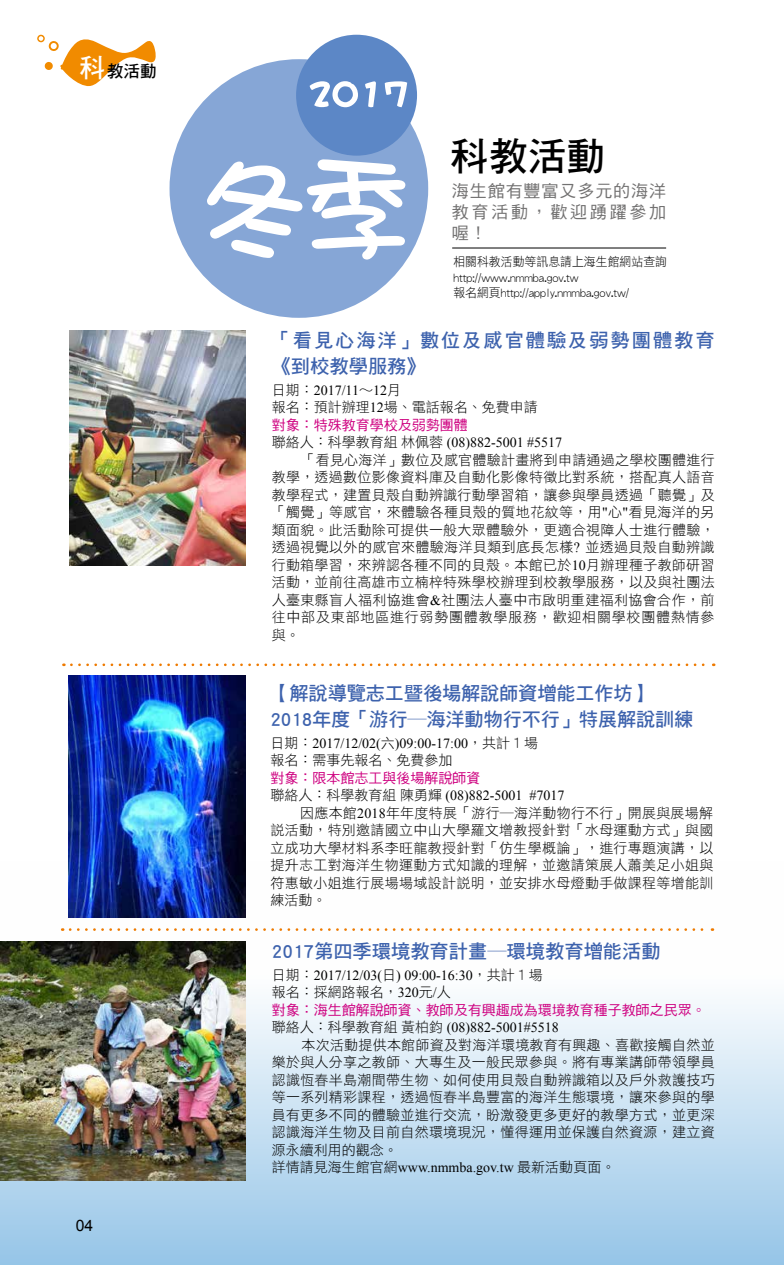
<style>
.page{position:relative;width:784px;height:1265px;background:#fff}
.page>*{position:absolute;margin:0;border:0;box-sizing:border-box;transform-origin:0 0}
.t1{font:112px "DF Girl W7 HKP BF";color:#fff}
.t2{font:38.85px "DF Hei Std W7";color:#000}
.t3{font:36.93px "DF Wa Wa W7 WINP BF";color:#fff}
.t4{font:19.25px/26.2px "DF Hei Std W7";color:#3d62ad}
.t5{font:19.25px/26.2px "DF Hei Std W7";letter-spacing:.1em;color:#3d62ad}
.t6{font:16.97px/21px "DF Hei Std W5";letter-spacing:.05em;color:#727171;text-align:justify}
.t7{font:16.62px "DF Hei Std W7";color:#000}
.t8{font:15.75px "Arial";color:#000}
.t9{font:14px/17.5px "DF Hei Std W3";letter-spacing:.02em;color:#000;text-align:justify}
.t10{font:14px "Times New Roman";color:#000}
.t11{font:14px "DF Hei Std W5";color:#ce0080}
.t12{font:14px "DF Hei Std W3";color:#000}
.t13{font:12.42px/15.6px "DF Hei Std W3";color:#000;scale:.95 1}
.s1{font-size:26.25px;color:#fff}
.s2{font-family:"DF Hei Std W3"}
.s3{font-family:"Times New Roman"}
</style>
<div class="page">
<div style="left:0;top:861px;width:784px;height:404px;background:linear-gradient(to bottom,#fff,#9ecaea)"></div>
<hr style="left:783px;top:0;width:1px;height:619px;background:#d4ecea">
<div style="left:169px;top:59px;width:259px;height:259px;background:#86a6d6;border-radius:50%"></div>
<hr style="left:452px;top:248px;width:214px;height:1px;background:#000">
<div style="left:296px;top:35px;width:121px;height:121px;background:#5c87c6;border-radius:50%"></div>
<svg style="left:309px;top:81px;width:67px;height:27px"></svg>
<svg style="left:384px;top:81px;width:24px;height:27px"></svg>
<svg style="left:71px;top:663px;width:643px;height:3px"></svg>
<svg style="left:70px;top:928px;width:643px;height:3px"></svg>
<img style="left:69px;top:330px;width:177px;height:235px">
<img style="left:69px;top:676px;width:177px;height:241px">
<img style="left:0;top:942px;width:246px;height:239px">
<svg style="left:37px;top:34px;width:119px;height:53px"></svg>
<p class="t7" style="left:79px;top:62px;width:79px"><span class="s1">科</span>教活動</p>
<p class="t8" style="left:76px;top:1215px;width:19px">04</p>
<h3 class="t3" style="left:307px;top:74px;width:103px">2017</h3>
<h1 class="t1" style="left:200px;top:155px;width:214px">冬季</h1>
<h2 class="t2" style="left:450px;top:135px;width:157px">科教活動</h2>
<p class="t6" style="left:452px;top:180px;width:216px">海生館有豐富又多元的海洋教育活動，歡迎踴躍參加喔！</p>
<p class="t13" style="left:453px;top:254px;width:226px">相關科教活動等訊息請上海生館網站查詢http://www.nmmba.gov.tw<br>報名網頁http://apply.nmmba.gov.tw/</p>
<h3 class="t5" style="left:272px;top:326px;width:444px">「看見心海洋」數位及感官體驗及弱勢團體教育《到校教學服務》</h3>
<p class="t10" style="left:272px;top:381px;width:131px"><span class="s2">日期：</span>2017/11<span class="s2">～</span>12<span class="s2">月</span></p>
<p class="t12" style="left:272px;top:400px;width:268px">報名：預計辦理<span class="s3">12</span>場、電話報名、免費申請</p>
<p class="t11" style="left:272px;top:417px;width:198px">對象：特殊教育學校及弱勢團體</p>
<p class="t10" style="left:272px;top:433px;width:292px"><span class="s2">聯絡人：科學教育組林佩蓉</span> (08)882-5001 #5517</p>
<p class="t9" style="left:272px;top:451px;width:444px;text-indent:30px">「看見心海洋」數位及感官體驗計畫將到申請通過之學校團體進行教學，透過數位影像資料庫及自動化影像特徵比對系統，搭配真人語音教學程式，建置貝殼自動辨識行動學習箱，讓參與學員透過「聽覺」及「觸覺」等感官，來體驗各種貝殼的質地花紋等，用<span class="s3">"</span>心<span class="s3">"</span>看見海洋的另類面貌。此活動除可提供一般大眾體驗外，更適合視障人士進行體驗，透過視覺以外的感官來體驗海洋貝類到底長怎樣<span class="s3">?</span> 並透過貝殼自動辨識行動箱學習，來辨認各種不同的貝殼。本館已於<span class="s3">10</span>月辦理種子教師研習活動，並前往高雄市立楠梓特殊學校辦理到校教學服務，以及與社團法人臺東縣盲人福利協進會<span class="s3">&amp;</span>社團法人臺中市啟明重建福利協會合作，前往中部及東部地區進行弱勢團體教學服務，歡迎相關學校團體熱情參與。</p>
<h3 class="t4" style="left:270px;top:679px;width:424px">【解說導覽志工暨後場解說師資增能工作坊】<br>2018年度「游行─海洋動物行不行」特展解說訓練</h3>
<p class="t10" style="left:270px;top:733px;width:269px"><span class="s2">日期：</span>2017/12/02(<span class="s2">六</span>)09:00-17:00<span class="s2">，共計１場</span></p>
<p class="t12" style="left:270px;top:752px;width:183px">報名：需事先報名、免費參加</p>
<p class="t11" style="left:270px;top:770px;width:211px">對象：限本館志工與後場解說師資</p>
<p class="t10" style="left:270px;top:786px;width:295px"><span class="s2">聯絡人：科學教育組陳勇輝</span> (08)882-5001 #7017</p>
<p class="t9" style="left:270px;top:804px;width:444px;text-indent:30px">因應本館<span class="s3">2018</span>年年度特展「游行―海洋動物行不行」開展與展場解說活動，特別邀請國立中山大學羅文增教授針對「水母運動方式」與國立成功大學材料系李旺龍教授針對「仿生學概論」，進行專題演講，以提升志工對海洋生物運動方式知識的理解，並邀請策展人蕭美足小姐與符惠敏小姐進行展場場域設計說明，並安排水母燈動手做課程等增能訓練活動。</p>
<h3 class="t4" style="left:272px;top:938px;width:390px">2017第四季環境教育計畫─環境教育增能活動</h3>
<p class="t10" style="left:272px;top:966px;width:273px"><span class="s2">日期：</span>2017/12/03(<span class="s2">日</span>) 09:00-16:30<span class="s2">，共計１場</span></p>
<p class="t9" style="left:272px;top:983px;width:180px">報名：採網路報名，<span class="s3">320</span>元<span class="s3">/</span>人</p>
<p class="t11" style="left:272px;top:1002px;width:436px">對象：海生館解說師資、教師及有興趣成為環境教育種子教師之民眾。</p>
<p class="t10" style="left:272px;top:1018px;width:288px"><span class="s2">聯絡人：科學教育組黃柏鈞</span> (08)882-5001#5518</p>
<p class="t9" style="left:272px;top:1036px;width:444px;text-align:left;text-indent:30px">本次活動提供本館師資及對海洋環境教育有興趣、喜歡接觸自然並樂於與人分享之教師、大專生及一般民眾參與。將有專業講師帶領學員認識恆春半島潮間帶生物、如何使用貝殼自動辨識箱以及戶外救護技巧等一系列精彩課程，透過恆春半島豐富的海洋生態環境，讓來參與的學員有更多不同的體驗並進行交流，盼激發更多更好的教學方式，並更深認識海洋生物及目前自然環境現況，懂得運用並保護自然資源，建立資源永續利用的觀念。<br>詳情請見海生館官網<span class="s3">www.nmmba.gov.tw</span> 最新活動頁面。</p>
</div>
